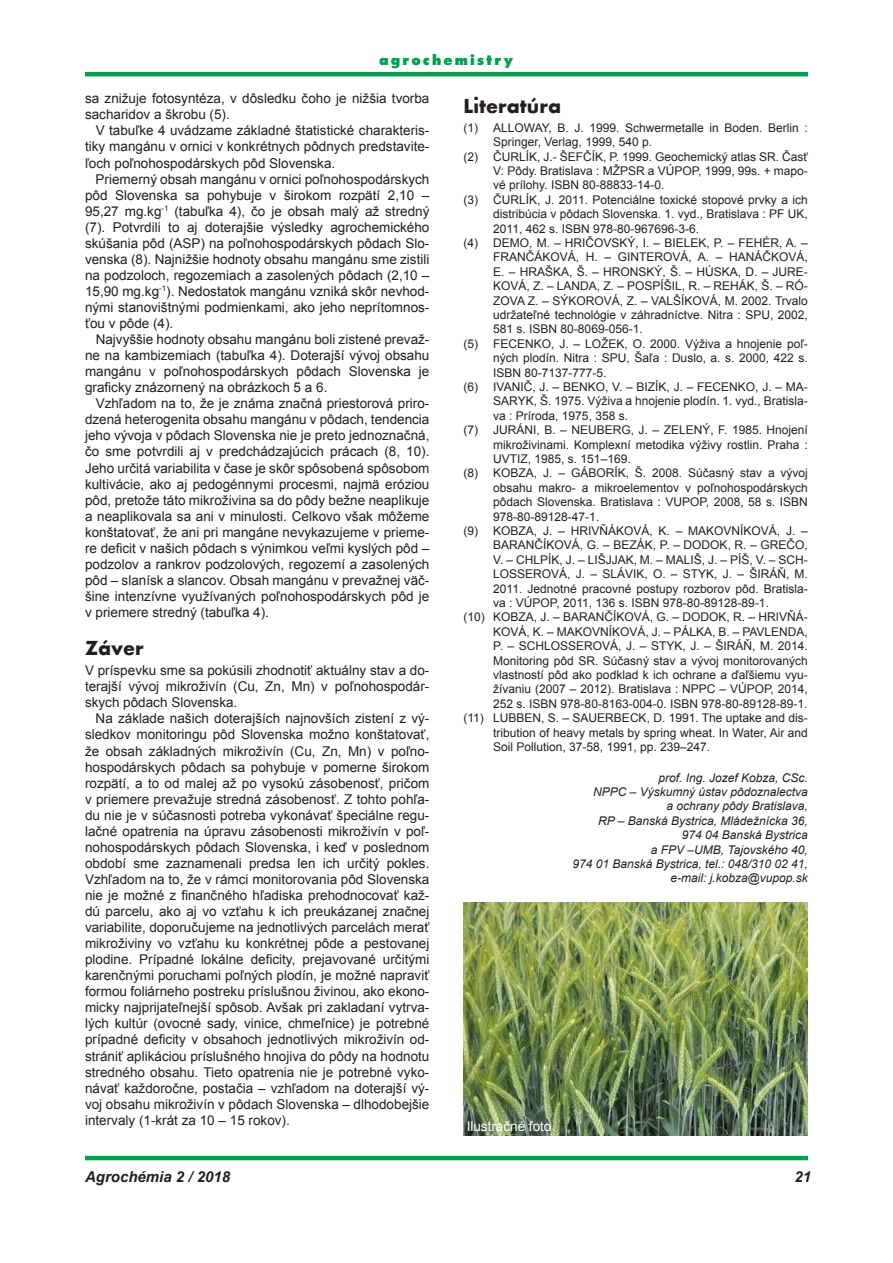
<style>
.page{position:relative;width:893px;height:1263px;background:#fff}
.page>*{position:absolute;margin:0;border:0;box-sizing:border-box;transform-origin:0 0}
.t1{font:700 21px "Futura TEE";color:#231f20}
.t2{font:italic 700 15px "Arial";color:#231f20}
.t3{font:800 15px "Futura PEE";letter-spacing:.18em;color:#00a04e}
.t4{font:13.5px/16px "Arial";color:#231f20;text-align:justify}
.t5{font:13.5px "Arial";color:#fff}
.t6{font:12px "Arial";color:#231f20}
.t7{font:italic 12px/14.4px "Arial";color:#231f20;text-align:right}
</style>
<div class="page">
<hr style="left:85px;top:72px;width:723px;height:4px;background:#00a04e">
<hr style="left:85px;top:1156px;width:723px;height:4px;background:#00a04e">
<img style="left:463px;top:902px;width:345px;height:233px">
<p class="t3" style="left:380px;top:53px;width:135px">agrochemistry</p>
<p class="t4" style="left:85px;top:90px;width:346px">sa znižuje fotosyntéza, v dôsledku čoho je nižšia tvorba sacharidov a škrobu (5).</p>
<p class="t4" style="left:85px;top:123px;width:346px;text-indent:11px">V tabuľke 4 uvádzame základné štatistické charakteris&shy;tiky mangánu v ornici v konkrétnych pôdnych predstavite&shy;ľoch poľnohospodárskych pôd Slovenska.</p>
<p class="t4" style="left:85px;top:171px;width:346px;text-indent:11px">Priemerný obsah mangánu v ornici poľnohospodárskych pôd Slovenska sa pohybuje v širokom rozpätí 2,10 – 95,27 mg.kg<sup>-1</sup> (tabuľka 4), čo je obsah malý až stredný (7). Potvrdili to aj doterajšie výsledky agrochemického skúšania pôd (ASP) na poľnohospodárskych pôdach Slo&shy;venska (8). Najnižšie hodnoty obsahu mangánu sme zistili na podzoloch, regozemiach a zasolených pôdach (2,10 – 15,90 mg.kg<sup>-1</sup>). Nedostatok mangánu vzniká skôr nevhod&shy;nými stanovištnými podmienkami, ako jeho neprítomnos&shy;ťou v pôde (4).</p>
<p class="t4" style="left:85px;top:331px;width:346px;text-indent:11px">Najvyššie hodnoty obsahu mangánu boli zistené prevaž&shy;ne na kambizemiach (tabuľka 4). Doterajší vývoj obsahu mangánu v poľnohospodárskych pôdach Slovenska je graficky znázornený na obrázkoch 5 a 6.</p>
<p class="t4" style="left:85px;top:395px;width:346px;text-indent:11px">Vzhľadom na to, že je známa značná priestorová priro&shy;dzená heterogenita obsahu mangánu v pôdach, tendencia jeho vývoja v pôdach Slovenska nie je preto jednoznačná, čo sme potvrdili aj v predchádzajúcich prácach (8, 10).<br>Jeho určitá variabilita v čase je skôr spôsobená spôsobom kultivácie, ako aj pedogénnymi procesmi, najmä eróziou pôd, pretože táto mikroživina sa do pôdy bežne neaplikuje a neaplikovala sa ani v minulosti. Celkovo však môžeme konštatovať, že ani pri mangáne nevykazujeme v prieme&shy;re deficit v našich pôdach s výnimkou veľmi kyslých pôd – podzolov a rankrov podzolových, regozemí a zasolených pôd – slanísk a slancov. Obsah mangánu v prevažnej väč&shy;šine intenzívne využívaných poľnohospodárskych pôd je v priemere stredný (tabuľka 4).</p>
<h1 class="t1" style="left:85px;top:635px;width:60px">Záver</h1>
<p class="t4" style="left:85px;top:662px;width:346px">V príspevku sme sa pokúsili zhodnotiť aktuálny stav a do&shy;terajší vývoj mikroživín (Cu, Zn, Mn) v poľnohospodár&shy;skych pôdach Slovenska.</p>
<p class="t4" style="left:85px;top:710px;width:346px;text-indent:11px">Na základe našich doterajších najnovších zistení z vý&shy;sledkov monitoringu pôd Slovenska možno konštatovať, že obsah základných mikroživín (Cu, Zn, Mn) v poľno&shy;hospodárskych pôdach sa pohybuje v pomerne širokom rozpätí, a to od malej až po vysokú zásobenosť, pričom v priemere prevažuje stredná zásobenosť. Z tohto pohľa&shy;du nie je v súčasnosti potreba vykonávať špeciálne regu&shy;lačné opatrenia na úpravu zásobenosti mikroživín v poľ&shy;nohospodárskych pôdach Slovenska, i keď v poslednom období sme zaznamenali predsa len ich určitý pokles.<br>Vzhľadom na to, že v rámci monitorovania pôd Slovenska nie je možné z finančného hľadiska prehodnocovať kaž&shy;dú parcelu, ako aj vo vzťahu k ich preukázanej značnej variabilite, doporučujeme na jednotlivých parcelách merať mikroživiny vo vzťahu ku konkrétnej pôde a pestovanej plodine. Prípadné lokálne deficity, prejavované určitými karenčnými poruchami poľných plodín, je možné napraviť formou foliárneho postreku príslušnou živinou, ako ekono&shy;micky najprijateľnejší spôsob. Avšak pri zakladaní vytrva&shy;lých kultúr (ovocné sady, vinice, chmeľnice) je potrebné prípadné deficity v obsahoch jednotlivých mikroživín od&shy;strániť aplikáciou príslušného hnojiva do pôdy na hodnotu stredného obsahu. Tieto opatrenia nie je potrebné vyko&shy;návať každoročne, postačia – vzhľadom na doterajší vý&shy;voj obsahu mikroživín v pôdach Slovenska – dlhodobejšie intervaly (1-krát za 10 – 15 rokov).</p>
<h1 class="t1" style="left:463px;top:93px;width:99px">Literatúra</h1>
<p class="t6" style="left:463px;top:119px;width:346px">(1) ALLOWAY, B. J. 1999. Schwermetalle in Boden. Berlin :</p>
<p class="t6" style="left:493px;top:134px;width:160px">Springer, Verlag, 1999, 540 p.</p>
<p class="t6" style="left:463px;top:148px;width:346px">(2) ČURLÍK, J.- ŠEFČÍK, P. 1999. Geochemický atlas SR. Časť</p>
<p class="t6" style="left:493px;top:162px;width:316px">V: Pôdy. Bratislava : MŽPSR a VÚPOP, 1999, 99s. + mapo-</p>
<p class="t6" style="left:493px;top:177px;width:173px">vé prílohy. ISBN 80-88833-14-0.</p>
<p class="t6" style="left:463px;top:191px;width:346px">(3) ČURLÍK, J. 2011. Potenciálne toxické stopové prvky a ich</p>
<p class="t6" style="left:493px;top:206px;width:316px">distribúcia v pôdach Slovenska. 1. vyd., Bratislava : PF UK,</p>
<p class="t6" style="left:493px;top:220px;width:207px">2011, 462 s. ISBN 978-80-967696-3-6.</p>
<p class="t6" style="left:463px;top:234px;width:346px">(4) DEMO, M. – HRIČOVSKÝ, I. – BIELEK, P. – FEHÉR, A. –</p>
<p class="t6" style="left:493px;top:249px;width:316px">FRANČÁKOVÁ, H. – GINTEROVÁ, A. – HANÁČKOVÁ,</p>
<p class="t6" style="left:493px;top:263px;width:316px">E. – HRAŠKA, Š. – HRONSKÝ, Š. – HÚSKA, D. – JURE-</p>
<p class="t6" style="left:493px;top:278px;width:316px">KOVÁ, Z. – LANDA, Z. – POSPÍŠIL, R. – REHÁK, Š. – RÓ-</p>
<p class="t6" style="left:493px;top:292px;width:316px">ZOVA Z. – SÝKOROVÁ, Z. – VALŠÍKOVÁ, M. 2002. Trvalo</p>
<p class="t6" style="left:493px;top:306px;width:316px">udržateľné technológie v záhradníctve. Nitra : SPU, 2002,</p>
<p class="t6" style="left:493px;top:321px;width:151px">581 s. ISBN 80-8069-056-1.</p>
<p class="t6" style="left:463px;top:335px;width:346px">(5) FECENKO, J. – LOŽEK, O. 2000. Výživa a hnojenie poľ-</p>
<p class="t6" style="left:493px;top:350px;width:316px">ných plodín. Nitra : SPU, Šaľa : Duslo, a. s. 2000, 422 s.</p>
<p class="t6" style="left:493px;top:364px;width:115px">ISBN 80-7137-777-5.</p>
<p class="t6" style="left:463px;top:378px;width:346px">(6) IVANIČ, J. – BENKO, V. – BIZÍK, J. – FECENKO, J. – MA-</p>
<p class="t6" style="left:493px;top:393px;width:316px">SARYK, Š. 1975. Výživa a hnojenie plodín. 1. vyd., Bratisla-</p>
<p class="t6" style="left:493px;top:407px;width:136px">va : Príroda, 1975, 358 s.</p>
<p class="t6" style="left:463px;top:422px;width:346px">(7) JURÁNI, B. – NEUBERG, J. – ZELENÝ, F. 1985. Hnojení</p>
<p class="t6" style="left:493px;top:436px;width:316px">mikroživinami. Komplexní metodika výživy rostlin. Praha :</p>
<p class="t6" style="left:493px;top:450px;width:139px">UVTIZ, 1985, s. 151–169.</p>
<p class="t6" style="left:463px;top:465px;width:346px">(8) KOBZA, J. – GÁBORÍK, Š. 2008. Súčasný stav a vývoj</p>
<p class="t6" style="left:493px;top:479px;width:316px">obsahu makro- a mikroelementov v poľnohospodárskych</p>
<p class="t6" style="left:493px;top:494px;width:316px">pôdach Slovenska. Bratislava : VUPOP, 2008, 58 s. ISBN</p>
<p class="t6" style="left:493px;top:508px;width:108px">978-80-89128-47-1.</p>
<p class="t6" style="left:463px;top:522px;width:346px">(9) KOBZA, J. – HRIVŇÁKOVÁ, K. – MAKOVNÍKOVÁ, J. –</p>
<p class="t6" style="left:493px;top:537px;width:316px">BARANČÍKOVÁ, G. – BEZÁK, P. – DODOK, R. – GREČO,</p>
<p class="t6" style="left:493px;top:551px;width:316px">V. – CHLPÍK, J. – LIŠJJAK, M. – MALIŠ, J. – PÍŠ, V. – SCH-</p>
<p class="t6" style="left:493px;top:566px;width:316px">LOSSEROVÁ, J. – SLÁVIK, O. – STYK, J. – ŠIRÁŇ, M.</p>
<p class="t6" style="left:493px;top:580px;width:316px">2011. Jednotné pracovné postupy rozborov pôd. Bratisla-</p>
<p class="t6" style="left:493px;top:594px;width:277px">va : VÚPOP, 2011, 136 s. ISBN 978-80-89128-89-1.</p>
<p class="t6" style="left:463px;top:609px;width:346px">(10) KOBZA, J. – BARANČÍKOVÁ, G. – DODOK, R. – HRIVŇÁ-</p>
<p class="t6" style="left:493px;top:623px;width:316px">KOVÁ, K. – MAKOVNÍKOVÁ, J. – PÁLKA, B. – PAVLENDA,</p>
<p class="t6" style="left:493px;top:638px;width:316px">P. – SCHLOSSEROVÁ, J. – STYK, J. – ŠIRÁŇ, M. 2014.</p>
<p class="t6" style="left:493px;top:652px;width:316px">Monitoring pôd SR. Súčasný stav a vývoj monitorovaných</p>
<p class="t6" style="left:493px;top:666px;width:316px">vlastností pôd ako podklad k ich ochrane a ďaľšiemu vyu-</p>
<p class="t6" style="left:493px;top:681px;width:316px">žívaniu (2007 – 2012). Bratislava : NPPC – VÚPOP, 2014,</p>
<p class="t6" style="left:493px;top:695px;width:316px">252 s. ISBN 978-80-8163-004-0. ISBN 978-80-89128-89-1.</p>
<p class="t6" style="left:463px;top:710px;width:346px">(11) LUBBEN, S. – SAUERBECK, D. 1991. The uptake and dis-</p>
<p class="t6" style="left:493px;top:724px;width:316px">tribution of heavy metals by spring wheat. In Water, Air and</p>
<p class="t6" style="left:493px;top:738px;width:218px">Soil Pollution, 37-58, 1991, pp. 239–247.</p>
<p class="t7" style="left:572px;top:770px;width:237px">prof. Ing. Jozef Kobza, CSc.<br>NPPC – Výskumný ústav pôdoznalectva<br>a ochrany pôdy Bratislava,<br>RP – Banská Bystrica, Mládežnícka 36,<br>974 04 Banská Bystrica<br>a FPV –UMB, Tajovského 40,<br>974 01 Banská Bystrica, tel.: 048/310 02 41, e-mail: j.kobza@vupop.sk</p>
<p class="t5" style="left:467px;top:1117px;width:86px">Ilustračné foto</p>
<p class="t2" style="left:85px;top:1167px;width:147px">Agrochémia 2 / 2018</p>
<p class="t2" style="left:794px;top:1167px;width:18px">21</p>
</div>
